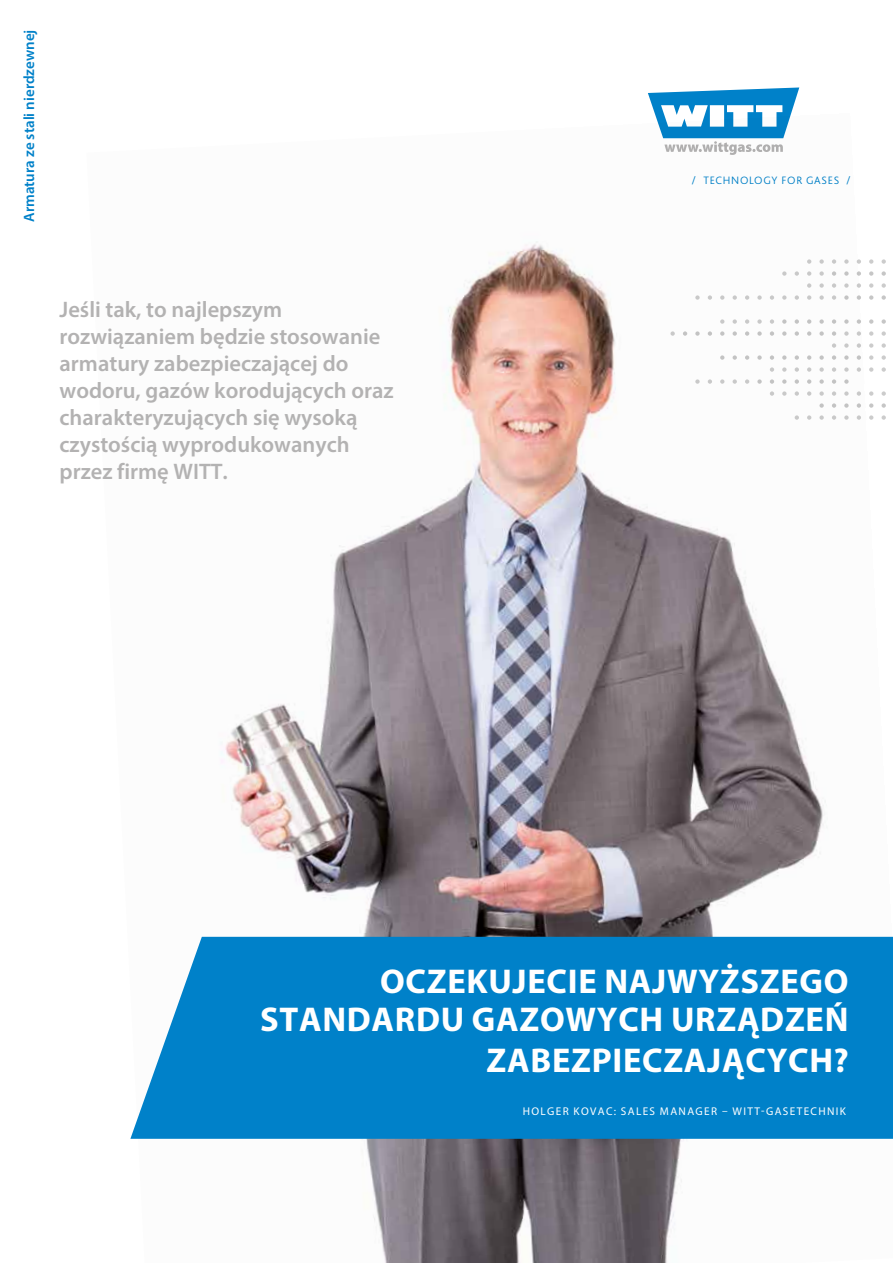
<style>
.page{position:relative;width:893px;height:1263px;background:#fff}
.page>*{position:absolute;margin:0;border:0;box-sizing:border-box;transform-origin:0 0}
.t1{font:700 34.5px/39.6px "Myriad Pro";letter-spacing:.02em;color:#fff;text-align:right}
.t2{font:600 22.5px/27px "Myriad Pro";color:#b3b2b2}
.t3{font:600 15px "Myriad Pro";color:#0081c9}
.t4{font:11.25px "Myriad Pro";letter-spacing:.12em;color:#fff}
.t5{font:300 11.25px "Bliss 2";letter-spacing:.06em;color:#0081c9}
</style>
<div class="page">
<svg style="left:648px;top:87px;width:151px;height:26px"></svg>
<img style="left:201px;top:113px;width:692px;height:1150px">
<div style="left:130px;top:937px;width:763px;height:202px;background:#0081c9"></div>
<svg style="left:881px;top:259px;width:5px;height:5px"></svg>
<svg style="left:869px;top:259px;width:4px;height:5px"></svg>
<svg style="left:857px;top:259px;width:4px;height:5px"></svg>
<svg style="left:844px;top:259px;width:5px;height:5px"></svg>
<svg style="left:832px;top:259px;width:4px;height:5px"></svg>
<svg style="left:819px;top:259px;width:5px;height:5px"></svg>
<svg style="left:807px;top:259px;width:4px;height:5px"></svg>
<svg style="left:819px;top:271px;width:5px;height:5px"></svg>
<svg style="left:807px;top:271px;width:4px;height:5px"></svg>
<svg style="left:795px;top:271px;width:4px;height:5px"></svg>
<svg style="left:782px;top:271px;width:4px;height:5px"></svg>
<svg style="left:881px;top:271px;width:5px;height:5px"></svg>
<svg style="left:869px;top:271px;width:4px;height:5px"></svg>
<svg style="left:857px;top:271px;width:4px;height:5px"></svg>
<svg style="left:844px;top:271px;width:5px;height:5px"></svg>
<svg style="left:832px;top:271px;width:4px;height:5px"></svg>
<svg style="left:881px;top:283px;width:5px;height:5px"></svg>
<svg style="left:869px;top:283px;width:4px;height:5px"></svg>
<svg style="left:857px;top:283px;width:4px;height:5px"></svg>
<svg style="left:844px;top:283px;width:5px;height:5px"></svg>
<svg style="left:832px;top:283px;width:4px;height:5px"></svg>
<svg style="left:819px;top:283px;width:5px;height:5px"></svg>
<svg style="left:807px;top:283px;width:4px;height:5px"></svg>
<svg style="left:832px;top:295px;width:4px;height:5px"></svg>
<svg style="left:819px;top:295px;width:5px;height:5px"></svg>
<svg style="left:807px;top:295px;width:4px;height:5px"></svg>
<svg style="left:795px;top:295px;width:4px;height:5px"></svg>
<svg style="left:782px;top:295px;width:4px;height:5px"></svg>
<svg style="left:770px;top:295px;width:4px;height:5px"></svg>
<svg style="left:757px;top:295px;width:5px;height:5px"></svg>
<svg style="left:745px;top:295px;width:4px;height:5px"></svg>
<svg style="left:733px;top:295px;width:4px;height:5px"></svg>
<svg style="left:720px;top:295px;width:4px;height:5px"></svg>
<svg style="left:708px;top:295px;width:4px;height:5px"></svg>
<svg style="left:695px;top:295px;width:5px;height:5px"></svg>
<svg style="left:881px;top:295px;width:5px;height:5px"></svg>
<svg style="left:869px;top:295px;width:4px;height:5px"></svg>
<svg style="left:857px;top:295px;width:4px;height:5px"></svg>
<svg style="left:844px;top:295px;width:5px;height:5px"></svg>
<svg style="left:770px;top:319px;width:4px;height:5px"></svg>
<svg style="left:757px;top:319px;width:5px;height:5px"></svg>
<svg style="left:745px;top:319px;width:4px;height:5px"></svg>
<svg style="left:733px;top:319px;width:4px;height:5px"></svg>
<svg style="left:720px;top:319px;width:4px;height:5px"></svg>
<svg style="left:881px;top:319px;width:5px;height:5px"></svg>
<svg style="left:869px;top:319px;width:4px;height:5px"></svg>
<svg style="left:857px;top:319px;width:4px;height:5px"></svg>
<svg style="left:844px;top:319px;width:5px;height:5px"></svg>
<svg style="left:832px;top:319px;width:4px;height:5px"></svg>
<svg style="left:819px;top:319px;width:5px;height:5px"></svg>
<svg style="left:807px;top:319px;width:4px;height:5px"></svg>
<svg style="left:795px;top:319px;width:4px;height:5px"></svg>
<svg style="left:782px;top:319px;width:4px;height:5px"></svg>
<svg style="left:670px;top:331px;width:5px;height:5px"></svg>
<svg style="left:832px;top:331px;width:4px;height:5px"></svg>
<svg style="left:819px;top:331px;width:5px;height:5px"></svg>
<svg style="left:807px;top:331px;width:4px;height:5px"></svg>
<svg style="left:795px;top:331px;width:4px;height:5px"></svg>
<svg style="left:782px;top:331px;width:4px;height:5px"></svg>
<svg style="left:770px;top:331px;width:4px;height:5px"></svg>
<svg style="left:757px;top:331px;width:5px;height:5px"></svg>
<svg style="left:745px;top:331px;width:4px;height:5px"></svg>
<svg style="left:733px;top:331px;width:4px;height:5px"></svg>
<svg style="left:720px;top:331px;width:4px;height:5px"></svg>
<svg style="left:708px;top:331px;width:4px;height:5px"></svg>
<svg style="left:695px;top:331px;width:5px;height:5px"></svg>
<svg style="left:683px;top:331px;width:4px;height:5px"></svg>
<svg style="left:881px;top:331px;width:5px;height:5px"></svg>
<svg style="left:869px;top:331px;width:4px;height:5px"></svg>
<svg style="left:857px;top:331px;width:4px;height:5px"></svg>
<svg style="left:844px;top:331px;width:5px;height:5px"></svg>
<svg style="left:881px;top:343px;width:5px;height:5px"></svg>
<svg style="left:869px;top:343px;width:4px;height:5px"></svg>
<svg style="left:857px;top:343px;width:4px;height:5px"></svg>
<svg style="left:844px;top:343px;width:5px;height:5px"></svg>
<svg style="left:832px;top:343px;width:4px;height:5px"></svg>
<svg style="left:857px;top:355px;width:4px;height:5px"></svg>
<svg style="left:844px;top:355px;width:5px;height:5px"></svg>
<svg style="left:832px;top:355px;width:4px;height:5px"></svg>
<svg style="left:819px;top:355px;width:5px;height:5px"></svg>
<svg style="left:807px;top:355px;width:4px;height:5px"></svg>
<svg style="left:795px;top:355px;width:4px;height:5px"></svg>
<svg style="left:782px;top:355px;width:4px;height:5px"></svg>
<svg style="left:770px;top:355px;width:4px;height:5px"></svg>
<svg style="left:757px;top:355px;width:5px;height:5px"></svg>
<svg style="left:745px;top:355px;width:4px;height:5px"></svg>
<svg style="left:733px;top:355px;width:4px;height:5px"></svg>
<svg style="left:720px;top:355px;width:4px;height:5px"></svg>
<svg style="left:881px;top:355px;width:5px;height:5px"></svg>
<svg style="left:869px;top:355px;width:4px;height:5px"></svg>
<svg style="left:881px;top:367px;width:5px;height:5px"></svg>
<svg style="left:869px;top:367px;width:4px;height:5px"></svg>
<svg style="left:857px;top:367px;width:4px;height:5px"></svg>
<svg style="left:844px;top:367px;width:5px;height:5px"></svg>
<svg style="left:832px;top:367px;width:4px;height:5px"></svg>
<svg style="left:819px;top:367px;width:5px;height:5px"></svg>
<svg style="left:807px;top:367px;width:4px;height:5px"></svg>
<svg style="left:795px;top:367px;width:4px;height:5px"></svg>
<svg style="left:782px;top:367px;width:5px;height:5px"></svg>
<svg style="left:770px;top:367px;width:4px;height:5px"></svg>
<svg style="left:683px;top:379px;width:4px;height:5px"></svg>
<svg style="left:670px;top:379px;width:5px;height:5px"></svg>
<svg style="left:658px;top:379px;width:4px;height:5px"></svg>
<svg style="left:646px;top:379px;width:4px;height:5px"></svg>
<svg style="left:633px;top:379px;width:5px;height:5px"></svg>
<svg style="left:621px;top:379px;width:4px;height:5px"></svg>
<svg style="left:745px;top:379px;width:4px;height:5px"></svg>
<svg style="left:733px;top:379px;width:4px;height:5px"></svg>
<svg style="left:720px;top:379px;width:4px;height:5px"></svg>
<svg style="left:708px;top:379px;width:4px;height:5px"></svg>
<svg style="left:695px;top:379px;width:5px;height:5px"></svg>
<svg style="left:844px;top:379px;width:5px;height:5px"></svg>
<svg style="left:832px;top:379px;width:4px;height:5px"></svg>
<svg style="left:819px;top:379px;width:5px;height:5px"></svg>
<svg style="left:807px;top:379px;width:4px;height:5px"></svg>
<svg style="left:795px;top:379px;width:4px;height:5px"></svg>
<svg style="left:782px;top:379px;width:4px;height:5px"></svg>
<svg style="left:770px;top:379px;width:4px;height:5px"></svg>
<svg style="left:757px;top:379px;width:5px;height:5px"></svg>
<svg style="left:881px;top:391px;width:5px;height:5px"></svg>
<svg style="left:869px;top:391px;width:4px;height:5px"></svg>
<svg style="left:857px;top:391px;width:4px;height:5px"></svg>
<svg style="left:844px;top:391px;width:5px;height:5px"></svg>
<svg style="left:832px;top:391px;width:4px;height:5px"></svg>
<svg style="left:819px;top:391px;width:5px;height:5px"></svg>
<svg style="left:807px;top:391px;width:4px;height:5px"></svg>
<svg style="left:795px;top:391px;width:4px;height:5px"></svg>
<svg style="left:782px;top:391px;width:4px;height:5px"></svg>
<svg style="left:770px;top:391px;width:4px;height:5px"></svg>
<svg style="left:881px;top:403px;width:5px;height:5px"></svg>
<svg style="left:869px;top:403px;width:4px;height:5px"></svg>
<svg style="left:857px;top:403px;width:4px;height:5px"></svg>
<svg style="left:844px;top:403px;width:5px;height:5px"></svg>
<svg style="left:832px;top:403px;width:4px;height:5px"></svg>
<svg style="left:819px;top:403px;width:5px;height:5px"></svg>
<svg style="left:881px;top:415px;width:5px;height:5px"></svg>
<svg style="left:869px;top:415px;width:4px;height:5px"></svg>
<svg style="left:857px;top:415px;width:4px;height:5px"></svg>
<svg style="left:844px;top:415px;width:5px;height:5px"></svg>
<svg style="left:832px;top:415px;width:4px;height:5px"></svg>
<svg style="left:819px;top:415px;width:5px;height:5px"></svg>
<svg style="left:807px;top:415px;width:4px;height:5px"></svg>
<svg style="left:795px;top:415px;width:4px;height:5px"></svg>
<p class="t3" style="left:19px;top:222px;width:194px;rotate:-90deg">Armatura ze stali nierdzewnej</p>
<p class="t2" style="left:60px;top:295px;width:336px">Jeśli tak, to najlepszym rozwiązaniem będzie stosowanie armatury zabezpieczającej do wodoru, gazów korodujących oraz charakteryzujących się wysoką czystością wyprodukowanych przez firmę WITT.</p>
<p class="t5" style="left:692px;top:173px;width:160px">/ TECHNOLOGY FOR GASES /</p>
<h1 class="t1" style="left:260px;top:960px;width:590px">OCZEKUJECIE NAJWYŻSZEGO<br>STANDARDU GAZOWYCH URZĄDZEŃ<br>ZABEZPIECZAJĄCYCH?</h1>
<p class="t4" style="left:523px;top:1105px;width:325px">HOLGER KOVAC: SALES MANAGER – WITT-GASETECHNIK</p>
</div>
